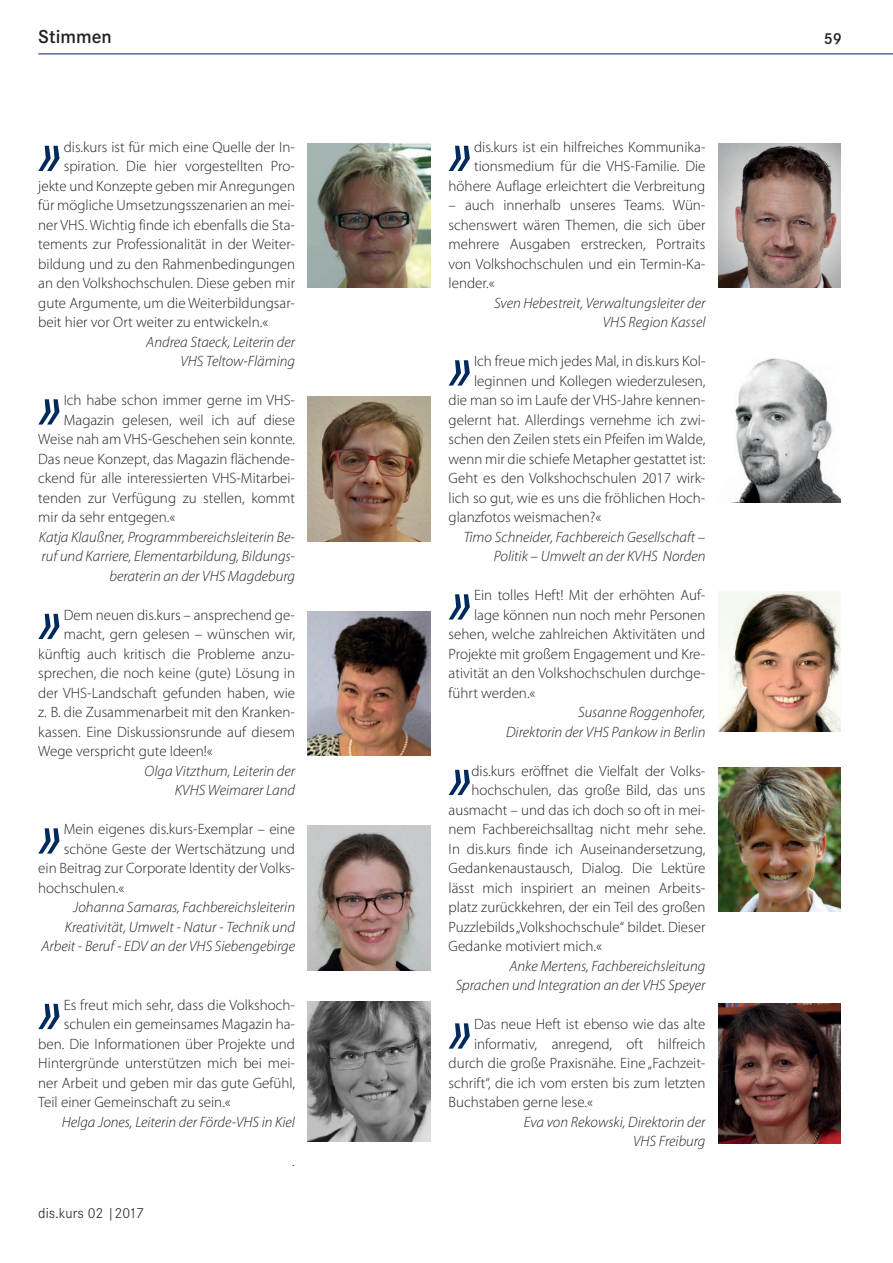
<style>
.page{position:relative;width:893px;height:1263px;background:#fff}
.page>*{position:absolute;margin:0;border:0;box-sizing:border-box;transform-origin:0 0}
.t1{font:italic 600 53.1px "Corporate S";color:#002a5c}
.t2{font:600 19.5px "Corporate S";color:#231f20}
.t3{font:600 16.5px "Corporate S";color:#231f20}
.t4{font:300 15px/19.5px "Myriad Pro";color:#231f20;text-align:right}
.t5{font:italic 300 15px/19.5px "Myriad Pro";color:#231f20;text-align:right}
.t6{font:300 15px "Corporate S";color:#231f20}
</style>
<div class="page">
<hr style="left:38px;top:54px;width:855px;height:1px;background:#002a5c">
<img style="left:308px;top:143px;width:122px;height:145px">
<img style="left:308px;top:396px;width:122px;height:145px">
<img style="left:308px;top:611px;width:122px;height:145px">
<img style="left:308px;top:825px;width:122px;height:145px">
<img style="left:308px;top:1001px;width:122px;height:140px">
<img style="left:718px;top:143px;width:123px;height:145px">
<img style="left:734px;top:358px;width:107px;height:144px">
<img style="left:718px;top:591px;width:123px;height:141px">
<img style="left:718px;top:767px;width:123px;height:145px">
<img style="left:718px;top:1003px;width:123px;height:141px">
<h2 class="t2" style="left:38px;top:25px;width:75px">Stimmen</h2>
<p class="t3" style="left:824px;top:29px;width:20px">59</p>
<h1 class="t1" style="left:38px;top:123px;width:24px">»</h1>
<p class="t4" style="left:64px;top:137px;width:233px">dis.kurs ist für mich eine Quelle der In-</p>
<p class="t4" style="left:64px;top:156px;width:233px">spiration. Die hier vorgestellten Pro-</p>
<p class="t4" style="left:38px;top:176px;width:258px">jekte und Konzepte geben mir Anregungen</p>
<p class="t4" style="left:38px;top:195px;width:258px">für mögliche Umsetzungsszenarien an mei-</p>
<p class="t4" style="left:38px;top:215px;width:258px">ner VHS. Wichtig finde ich ebenfalls die Sta-</p>
<p class="t4" style="left:38px;top:234px;width:258px">tements zur Professionalität in der Weiter-</p>
<p class="t4" style="left:38px;top:254px;width:258px">bildung und zu den Rahmenbedingungen</p>
<p class="t4" style="left:38px;top:273px;width:258px">an den Volkshochschulen. Diese geben mir</p>
<p class="t4" style="left:38px;top:293px;width:258px">gute Argumente, um die Weiterbildungsar-</p>
<p class="t4" style="left:38px;top:312px;width:231px">beit hier vor Ort weiter zu entwickeln.«</p>
<p class="t5" style="left:146px;top:332px;width:150px">Andrea Staeck, Leiterin der<br>VHS Teltow-Fläming</p>
<h1 class="t1" style="left:38px;top:377px;width:24px">»</h1>
<p class="t4" style="left:64px;top:390px;width:233px">Ich habe schon immer gerne im VHS-</p>
<p class="t4" style="left:64px;top:410px;width:233px">Magazin gelesen, weil ich auf diese</p>
<p class="t4" style="left:38px;top:429px;width:258px">Weise nah am VHS-Geschehen sein konnte.</p>
<p class="t4" style="left:38px;top:449px;width:258px">Das neue Konzept, das Magazin flächende-</p>
<p class="t4" style="left:38px;top:468px;width:258px">ckend für alle interessierten VHS-Mitarbei-</p>
<p class="t4" style="left:38px;top:488px;width:258px">tenden zur Verfügung zu stellen, kommt</p>
<p class="t4" style="left:38px;top:507px;width:139px">mir da sehr entgegen.«</p>
<p class="t5" style="left:39px;top:527px;width:258px">Katja Klaußner, Programmbereichsleiterin Be&shy;ruf und Karriere, Elementarbildung, Bildungs&shy;beraterin an der VHS Magdeburg</p>
<h1 class="t1" style="left:38px;top:591px;width:24px">»</h1>
<p class="t4" style="left:64px;top:605px;width:233px">Dem neuen dis.kurs – ansprechend ge-</p>
<p class="t4" style="left:64px;top:624px;width:233px">macht, gern gelesen – wünschen wir,</p>
<p class="t4" style="left:38px;top:644px;width:258px">künftig auch kritisch die Probleme anzu-</p>
<p class="t4" style="left:38px;top:663px;width:258px">sprechen, die noch keine (gute) Lösung in</p>
<p class="t4" style="left:38px;top:683px;width:258px">der VHS-Landschaft gefunden haben, wie</p>
<p class="t4" style="left:38px;top:702px;width:258px">z. B. die Zusammenarbeit mit den Kranken-</p>
<p class="t4" style="left:38px;top:722px;width:258px">kassen. Eine Diskussionsrunde auf diesem</p>
<p class="t4" style="left:38px;top:741px;width:176px">Wege verspricht gute Ideen!«</p>
<p class="t5" style="left:145px;top:761px;width:152px">Olga Vitzthum, Leiterin der<br>KVHS Weimarer Land</p>
<h1 class="t1" style="left:38px;top:806px;width:24px">»</h1>
<p class="t4" style="left:64px;top:819px;width:233px">Mein eigenes dis.kurs-Exemplar – eine</p>
<p class="t4" style="left:64px;top:839px;width:233px">schöne Geste der Wertschätzung und</p>
<p class="t4" style="left:38px;top:858px;width:258px">ein Beitrag zur Corporate Identity der Volks-</p>
<p class="t4" style="left:38px;top:878px;width:88px">hochschulen.«</p>
<p class="t5" style="left:41px;top:897px;width:255px">Johanna Samaras, Fachbereichsleiterin<br>Kreativität, Umwelt - Natur - Technik und<br>Arbeit - Beruf - EDV an der VHS Siebengebirge</p>
<h1 class="t1" style="left:38px;top:981px;width:24px">»</h1>
<p class="t4" style="left:64px;top:995px;width:233px">Es freut mich sehr, dass die Volkshoch-</p>
<p class="t4" style="left:64px;top:1014px;width:233px">schulen ein gemeinsames Magazin ha-</p>
<p class="t4" style="left:38px;top:1034px;width:258px">ben. Die Informationen über Projekte und</p>
<p class="t4" style="left:38px;top:1053px;width:258px">Hintergründe unterstützen mich bei mei-</p>
<p class="t4" style="left:38px;top:1073px;width:258px">ner Arbeit und geben mir das gute Gefühl,</p>
<p class="t4" style="left:38px;top:1092px;width:194px">Teil einer Gemeinschaft zu sein.«</p>
<p class="t5" style="left:62px;top:1112px;width:235px">Helga Jones, Leiterin der Förde-VHS in Kiel</p>
<p class="t5" style="left:292px;top:1151px;width:4px">.</p>
<p class="t6" style="left:38px;top:1204px;width:107px">dis.kurs 02 |2017</p>
<p class="t4" style="left:449px;top:137px;width:258px">dis.kurs ist ein hilfreiches Kommunika&shy;tionsmedium für die VHS-Familie. Die höhere Auflage erleichtert die Verbreitung</p>
<p class="t4" style="left:449px;top:195px;width:258px;text-align:justify">– auch innerhalb unseres Teams. Wün&shy;schenswert wären Themen, die sich über mehrere Ausgaben erstrecken, Portraits von Volkshochschulen und ein Termin-Ka&shy;lender.«</p>
<p class="t5" style="left:494px;top:293px;width:213px">Sven Hebestreit, Verwaltungsleiter der<br>VHS Region Kassel</p>
<h1 class="t1" style="left:449px;top:338px;width:24px">»</h1>
<p class="t4" style="left:474px;top:351px;width:233px">Ich freue mich jedes Mal, in dis.kurs Kol-</p>
<h1 class="t1" style="left:449px;top:123px;width:24px">»</h1>
<p class="t4" style="left:474px;top:371px;width:233px">leginnen und Kollegen wiederzulesen,</p>
<p class="t4" style="left:449px;top:390px;width:258px">die man so im Laufe der VHS-Jahre kennen-</p>
<p class="t4" style="left:449px;top:410px;width:258px">gelernt hat. Allerdings vernehme ich zwi-</p>
<p class="t4" style="left:449px;top:429px;width:258px">schen den Zeilen stets ein Pfeifen im Walde,</p>
<p class="t4" style="left:449px;top:449px;width:258px">wenn mir die schiefe Metapher gestattet ist:</p>
<p class="t4" style="left:449px;top:468px;width:258px">Geht es den Volkshochschulen 2017 wirk-</p>
<p class="t4" style="left:449px;top:488px;width:258px">lich so gut, wie es uns die fröhlichen Hoch-</p>
<p class="t4" style="left:449px;top:507px;width:154px">glanzfotos weismachen?«</p>
<p class="t5" style="left:464px;top:527px;width:243px">Timo Schneider, Fachbereich Gesellschaft –<br>Politik – Umwelt an der KVHS Norden</p>
<h1 class="t1" style="left:449px;top:572px;width:24px">»</h1>
<p class="t4" style="left:474px;top:585px;width:233px">Ein tolles Heft! Mit der erhöhten Auf-</p>
<p class="t4" style="left:474px;top:605px;width:233px">lage können nun noch mehr Personen</p>
<p class="t4" style="left:449px;top:624px;width:258px">sehen, welche zahlreichen Aktivitäten und</p>
<p class="t4" style="left:449px;top:644px;width:258px">Projekte mit großem Engagement und Kre-</p>
<p class="t4" style="left:449px;top:663px;width:258px">ativität an den Volkshochschulen durchge-</p>
<p class="t4" style="left:449px;top:683px;width:88px">führt werden.«</p>
<p class="t5" style="left:506px;top:702px;width:201px">Susanne Roggenhofer,<br>Direktorin der VHS Pankow in Berlin</p>
<h1 class="t1" style="left:449px;top:747px;width:24px">»</h1>
<p class="t4" style="left:471px;top:761px;width:235px">dis.kurs eröffnet die Vielfalt der Volks-</p>
<p class="t4" style="left:471px;top:780px;width:236px">hochschulen, das große Bild, das uns</p>
<p class="t4" style="left:449px;top:800px;width:258px">ausmacht – und das ich doch so oft in mei-</p>
<p class="t4" style="left:449px;top:819px;width:258px">nem Fachbereichsalltag nicht mehr sehe.</p>
<p class="t4" style="left:449px;top:839px;width:258px">In dis.kurs finde ich Auseinandersetzung,</p>
<p class="t4" style="left:449px;top:858px;width:258px">Gedankenaustausch, Dialog. Die Lektüre</p>
<p class="t4" style="left:449px;top:878px;width:258px">lässt mich inspiriert an meinen Arbeits-</p>
<p class="t4" style="left:449px;top:897px;width:258px">platz zurückkehren, der ein Teil des großen</p>
<p class="t4" style="left:449px;top:917px;width:258px">Puzzlebilds „Volkshochschule“ bildet. Dieser</p>
<p class="t4" style="left:449px;top:936px;width:155px">Gedanke motiviert mich.«</p>
<p class="t5" style="left:456px;top:956px;width:251px">Anke Mertens, Fachbereichsleitung<br>Sprachen und Integration an der VHS Speyer</p>
<h1 class="t1" style="left:449px;top:1001px;width:24px">»</h1>
<p class="t4" style="left:474px;top:1014px;width:233px">Das neue Heft ist ebenso wie das alte</p>
<p class="t4" style="left:474px;top:1034px;width:233px">informativ, anregend, oft hilfreich</p>
<p class="t4" style="left:449px;top:1053px;width:258px">durch die große Praxisnähe. Eine „Fachzeit-</p>
<p class="t4" style="left:449px;top:1073px;width:258px">schrift“, die ich vom ersten bis zum letzten</p>
<p class="t4" style="left:449px;top:1092px;width:146px">Buchstaben gerne lese.«</p>
<p class="t5" style="left:524px;top:1112px;width:183px">Eva von Rekowski, Direktorin der<br>VHS Freiburg</p>
</div>
